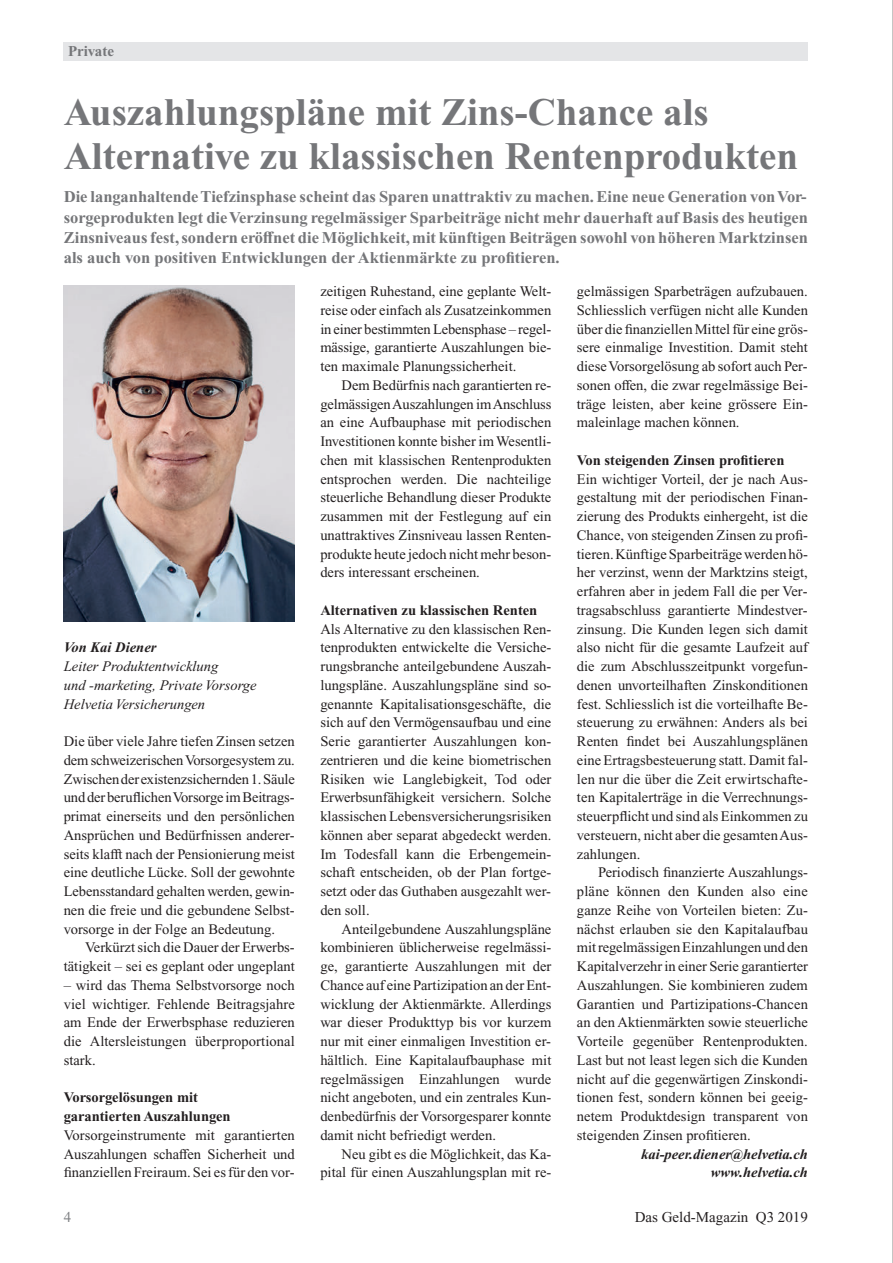
<style>
.page{position:relative;width:893px;height:1263px;background:#fff}
.page>*{position:absolute;margin:0;border:0;box-sizing:border-box;transform-origin:0 0}
.t1{font:700 39px/43.5px "Times New Roman PS Std";color:#757679}
.t2{font:700 16.5px/20.2px "Times New Roman PS Std";color:#757679;text-align:justify}
.t3{font:15px "Times New Roman PS Std";color:#231f20}
.t4{font:700 15px "Times New Roman PS Std";color:#757679}
.t5{font:15px "Times New Roman PS Std";color:#808285}
.t6{font:14.55px/18.8px "Times New Roman PS Std";color:#231f20;text-align:justify}
.t7{font:700 14.55px/18.8px "Times New Roman PS Std";color:#231f20}
.t8{font:italic 14.55px/18.8px "Times New Roman PS Std";color:#231f20}
.t9{font:italic 700 14.55px/18.8px "Times New Roman PS Std";color:#231f20;text-align:right}
</style>
<div class="page">
<div style="left:64px;top:43px;width:744px;height:18px;background:#e4e5e7"></div>
<hr style="left:892px;top:0;width:1px;height:1263px;background:#c6c5c4">
<img style="left:64px;top:286px;width:231px;height:336px">
<p class="t4" style="left:68px;top:46px;width:48px">Private</p>
<h1 class="t1" style="left:64px;top:95px;width:736px">Auszahlungspläne mit Zins-Chance als<br>Alternative zu klassischen Rentenprodukten</h1>
<p class="t2" style="left:64px;top:189px;width:746px">Die langanhaltende Tiefzinsphase scheint das Sparen unattraktiv zu machen. Eine neue Generation von Vor&shy;sorgeprodukten legt die Verzinsung regelmässiger Sparbeiträge nicht mehr dauerhaft auf Basis des heutigen Zinsniveaus fest, sondern eröffnet die Möglichkeit, mit künftigen Beiträgen sowohl von höheren Marktzinsen als auch von positiven Entwicklungen der Aktienmärkte zu profitieren.</p>
<p class="t9" style="left:64px;top:639px;width:94px">Von Kai Diener</p>
<p class="t8" style="left:64px;top:658px;width:194px">Leiter Produktentwicklung<br>und -marketing, Private Vorsorge<br>Helvetia Versicherungen</p>
<p class="t6" style="left:64px;top:733px;width:233px">Die über viele Jahre tiefen Zinsen setzen dem schweizerischen Vorsorgesystem zu.<br>Zwischen der existenzsichernden 1. Säule und der beruflichen Vorsorge im Beitrags&shy;primat einerseits und den persönlichen Ansprüchen und Bedürfnissen anderer&shy;seits klafft nach der Pensionierung meist eine deutliche Lücke. Soll der gewohnte Lebensstandard gehalten werden, gewin&shy;nen die freie und die gebundene Selbst&shy;vorsorge in der Folge an Bedeutung.</p>
<p class="t6" style="left:64px;top:939px;width:233px;text-align:right">Verkürzt sich die Dauer der Erwerbs&shy;tätigkeit – sei es geplant oder ungeplant</p>
<p class="t6" style="left:64px;top:977px;width:233px">– wird das Thema Selbstvor sorge noch viel wichtiger. Fehlende Beitragsjahre am Ende der Erwerbsphase reduzieren die Altersleistungen überproportional stark.</p>
<p class="t7" style="left:64px;top:1090px;width:168px">Vorsorgelösungen mit garantierten Auszahlungen</p>
<p class="t6" style="left:64px;top:1127px;width:233px">Vorsorgeinstrumente mit garantierten Auszahlungen schaffen Sicherheit und finanziellen Freiraum. Sei es für den vor-</p>
<p class="t6" style="left:320px;top:283px;width:233px">zeitigen Ruhestand, eine geplante Welt&shy;reise oder einfach als Zusatzeinkommen in einer bestimmten Lebensphase – regel&shy;mässige, garantierte Auszahlungen bie&shy;ten maximale Planungssicherheit.</p>
<p class="t6" style="left:320px;top:377px;width:233px;text-indent:21px">Dem Bedürfnis nach garantierten re&shy;gelmässigen Auszahlungen im Anschluss an eine Aufbauphase mit perio dischen Investitionen konnte bisher im Wesentli&shy;chen mit klassischen Rentenprodukten entsprochen werden. Die nachteilige steuerliche Behandlung dieser Produkte zusammen mit der Festlegung auf ein unattraktives Zinsniveau lassen Renten&shy;produkte heute jedoch nicht mehr beson&shy;ders interessant erscheinen.</p>
<p class="t7" style="left:320px;top:602px;width:219px">Alternativen zu klassischen Renten</p>
<p class="t6" style="left:320px;top:621px;width:233px">Als Alternative zu den klassischen Ren&shy;tenprodukten entwickelte die Versiche&shy;rungsbranche anteilgebundene Auszah&shy;lungspläne. Auszahlungspläne sind so&shy;genannte Kapitalisationsgeschäfte, die sich auf den Vermögensaufbau und eine Serie garantierter Auszahlungen kon&shy;zentrieren und die keine biometrischen Risiken wie Langlebigkeit, Tod oder Erwerbsunfähigkeit versichern. Solche klassischen Lebensversicherungsrisiken können aber separat abgedeckt werden.<br>Im Todesfall kann die Erbengemein&shy;schaft entscheiden, ob der Plan fortge&shy;setzt oder das Guthaben ausgezahlt wer&shy;den soll.</p>
<p class="t6" style="left:320px;top:921px;width:233px;text-indent:21px">Anteilgebundene Auszahlungspläne kombinieren üblicherweise regelmässi&shy;ge, garantierte Auszahlungen mit der Chance auf eine Partizipation an der Ent&shy;wicklung der Aktienmärkte. Allerdings war dieser Produkttyp bis vor kurzem nur mit einer einmaligen Investition er&shy;hältlich. Eine Kapitalaufbauphase mit regelmässigen Einzahlungen wurde nicht angeboten, und ein zentrales Kun&shy;denbedürfnis der Vorsorgesparer konnte damit nicht befriedigt werden.</p>
<p class="t6" style="left:320px;top:1146px;width:233px;text-align:right">Neu gibt es die Möglichkeit, das Ka&shy;pital für einen Auszahlungsplan mit re-</p>
<p class="t6" style="left:577px;top:283px;width:233px">gelmässigen Sparbeträgen aufzubauen.<br>Schliesslich verfügen nicht alle Kunden über die finanziellen Mittel für eine grös&shy;sere einmalige Investition. Damit steht diese Vorsorgelösung ab sofort auch Per&shy;sonen offen, die zwar regelmässige Bei&shy;träge leisten, aber keine grössere Ein&shy;maleinlage machen können.</p>
<p class="t7" style="left:577px;top:452px;width:209px">Von steigenden Zinsen profitieren</p>
<p class="t6" style="left:577px;top:471px;width:233px">Ein wichtiger Vorteil, der je nach Aus - gestaltung mit der periodischen Finan&shy;zierung des Produkts einhergeht, ist die Chance, von steigenden Zinsen zu profi&shy;tieren. Künftige Sparbeiträge werden hö&shy;her verzinst, wenn der Marktzins steigt, erfahren aber in jedem Fall die per Ver&shy;tragsabschluss garantierte Mindestver&shy;zinsung. Die Kunden legen sich damit also nicht für die gesamte Laufzeit auf die zum Abschlusszeitpunkt vorgefun&shy;denen unvorteilhaften Zinskonditionen fest. Schliesslich ist die vorteilhafte Be&shy;steuerung zu erwähnen: Anders als bei Renten findet bei Auszahlungsplänen eine Ertragsbesteuerung statt. Damit fal&shy;len nur die über die Zeit erwirtschafte&shy;ten Kapitalerträge in die Verrechnungs&shy;steuerpflicht und sind als Einkommen zu versteuern, nicht aber die gesamten Aus&shy;zahlungen.</p>
<p class="t6" style="left:577px;top:864px;width:233px;text-indent:21px">Periodisch finanzierte Auszahlungs&shy;pläne können den Kunden also eine ganze Reihe von Vorteilen bieten: Zu&shy;nächst erlauben sie den Kapitalaufbau mit regelmässigen Einzahlungen und den Kapitalverzehr in einer Serie garantierter Auszahlungen. Sie kombinieren zudem Garantien und Partizipations-Chancen an den Aktienmärkten sowie steuerliche Vorteile gegenüber Rentenprodukten.<br>Last but not least legen sich die Kunden nicht auf die gegenwärtigen Zinskondi&shy;tionen fest, sondern können bei geeig&shy;netem Produktdesign transparent von steigenden Zinsen profitieren.</p>
<p class="t9" style="left:641px;top:1146px;width:168px">kai-peer.diener@helvetia.ch www.helvetia.ch</p>
<p class="t5" style="left:64px;top:1212px;width:9px">4</p>
<p class="t3" style="left:635px;top:1212px;width:175px">Das Geld-Magazin Q3 2019</p>
</div>
